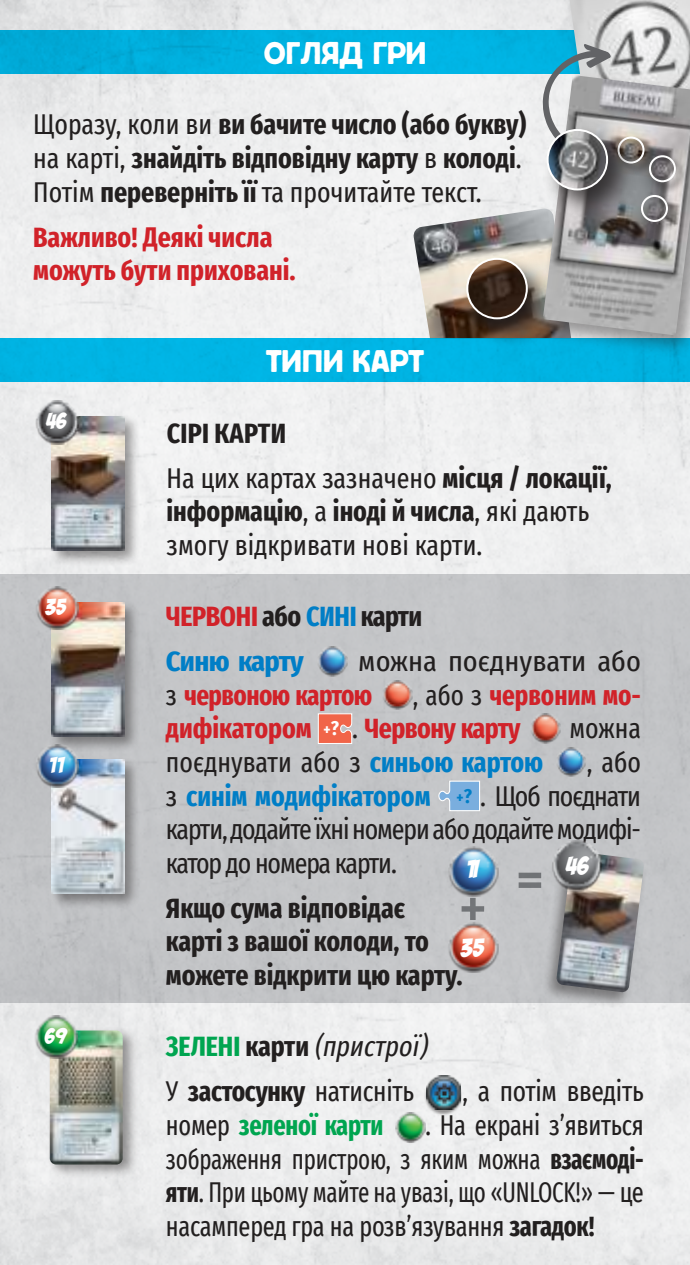
<style>
.page{position:relative;width:690px;height:1265px;background:#edeeef}
.page>*{position:absolute;margin:0;border:0;box-sizing:border-box;transform-origin:0 0}
.t1{font:31.2px "Block Berthold";color:#fff}
.t2{font:700 extra-condensed 28px/33.6px "Fira Sans";color:#221f1f}
.t3{font:extra-condensed 28px/33.6px "Fira Sans";letter-spacing:-.01em;color:#221f1f}
.t4{font:extra-condensed 28px/33.6px "Fira Sans";letter-spacing:-.01em;color:#221f1f;text-align:justify;scale:.94 1}
.t5{font:700 extra-condensed 28px/33.6px "Fira Sans";color:#d12229}
.t6{font:extra-condensed 28px/33.6px "Fira Sans";letter-spacing:-.01em;color:#221f1f;scale:1.1 1}
.t7{font:700 extra-condensed 28px/44.8px "Fira Sans";letter-spacing:-.02em;color:#007ec6}
.t8{font:700 extra-condensed 28px "Fira Sans";letter-spacing:-.01em;color:#00a550;scale:.94 1}
.t9{font:25.6px "AA Bada Boom BB";color:#fff}
.t10{font:22.8px "AA Bada Boom BB";color:#fff}
.t11{font:22px "AA Bada Boom BB";color:#fff}
.s1{font-weight:400}
.s2{font-weight:700}
.s3{color:#d12229}
.s4{color:#221f1f}
.s5{font-weight:700;color:#d12229}
.s6{font-weight:400;color:#221f1f}
.s7{font-size:16px;color:#fff}
.s8{font-size:20px;color:#fff}
.s9{font-weight:700;color:#007ec6}
.s10{font-weight:700;font-size:16px;color:#007ec6}
.s11{font-weight:700;font-size:20px;color:#007ec6}
.s12{color:#00a550}
.s13{font-weight:400;font-style:italic}
</style>
<div class="page">
<div style="left:0;top:574px;width:690px;height:428px;background:#c3c4c7"></div>
<div style="left:425px;top:1078px;width:37px;height:37px;background:#221f1f;opacity:.45"></div>
<img style="left:427px;top:1076px;width:33px;height:33px">
<img style="left:396px;top:1113px;width:30px;height:30px">
<img style="left:318px;top:646px;width:29px;height:30px">
<img style="left:383px;top:680px;width:29px;height:30px">
<svg style="left:317px;top:713px;width:36px;height:31px"></svg>
<img style="left:531px;top:714px;width:29px;height:29px">
<img style="left:557px;top:747px;width:29px;height:30px">
<svg style="left:438px;top:780px;width:42px;height:32px"></svg>
<div style="left:0;top:30px;width:690px;height:43px;background:#00b1e0"></div>
<img style="left:413px;top:209px;width:126px;height:129px">
<div style="left:462px;top:254px;width:95px;height:95px;background:#221f1f;opacity:.75"></div>
<img style="left:467px;top:259px;width:60px;height:59px;border-radius:30px">
<div style="left:466px;top:258px;width:62px;height:61px;border:2px solid #fff;border-radius:50%"></div>
<div style="left:0;top:338px;width:690px;height:44px;background:#00b4e4"></div>
<div style="left:49px;top:600px;width:91px;height:152px;background:#221f1f;opacity:.45"></div>
<img style="left:51px;top:602px;width:73px;height:134px">
<img style="left:36px;top:586px;width:42px;height:44px">
<div style="left:49px;top:757px;width:91px;height:151px;background:#221f1f;opacity:.45"></div>
<img style="left:51px;top:759px;width:73px;height:134px">
<img style="left:35px;top:744px;width:43px;height:43px">
<div style="left:49px;top:415px;width:91px;height:151px;background:#221f1f;opacity:.45"></div>
<img style="left:51px;top:417px;width:73px;height:134px">
<img style="left:35px;top:401px;width:43px;height:43px">
<div style="left:47px;top:1027px;width:91px;height:152px;background:#221f1f;opacity:.45"></div>
<img style="left:50px;top:1030px;width:73px;height:134px">
<img style="left:35px;top:1015px;width:42px;height:43px">
<div style="left:541px;top:850px;width:105px;height:158px;background:#221f1f;opacity:.45"></div>
<img style="left:556px;top:852px;width:88px;height:140px">
<svg style="left:462px;top:898px;width:22px;height:22px"></svg>
<img style="left:448px;top:847px;width:50px;height:50px">
<img style="left:449px;top:922px;width:49px;height:51px">
<img style="left:551px;top:841px;width:51px;height:50px">
<div style="left:519px;top:873px;width:22px;height:5px;background:#707376"></div>
<div style="left:519px;top:882px;width:22px;height:6px;background:#717477"></div>
<img style="left:561px;top:0;width:129px;height:71px">
<div style="left:539px;top:71px;width:151px;height:288px;background:#221f1f;opacity:.45"></div>
<img style="left:543px;top:75px;width:147px;height:260px">
<div style="left:616px;top:135px;width:40px;height:41px;background:#221f1f;opacity:.75"></div>
<div style="left:617px;top:137px;width:27px;height:27px;border:2px solid #fff;border-radius:50%"></div>
<div style="left:648px;top:154px;width:40px;height:40px;background:#221f1f;opacity:.75"></div>
<div style="left:649px;top:155px;width:27px;height:27px;border:2px solid #fff;border-radius:50%"></div>
<div style="left:640px;top:194px;width:40px;height:40px;background:#221f1f;opacity:.75"></div>
<div style="left:641px;top:195px;width:27px;height:27px;border:2px solid #fff;border-radius:50%"></div>
<svg style="left:543px;top:44px;width:68px;height:81px"></svg>
<div style="left:542px;top:125px;width:95px;height:95px;background:#221f1f;opacity:.75"></div>
<img style="left:548px;top:130px;width:59px;height:59px;border-radius:30px">
<div style="left:547px;top:129px;width:61px;height:61px;border:2px solid #fff;border-radius:50%"></div>
<p class="t1" style="left:264px;top:36px;width:164px">ОГЛЯД ГРИ</p>
<p class="t2" style="left:33px;top:106px;width:495px"><span class="s1">Щоразу, коли ви</span> ви бачите число (або букву) <span class="s1">на карті,</span> знайдіть відповідну карту <span class="s1">в</span> колоді<span class="s1">.<br>Потім</span> переверніть її <span class="s1">та прочитайте текст.</span></p>
<p class="t5" style="left:33px;top:218px;width:264px">Важливо! Деякі числа можуть бути приховані.</p>
<p class="t10" style="left:46px;top:408px;width:22px">46</p>
<p class="t10" style="left:46px;top:595px;width:22px">35</p>
<p class="t10" style="left:49px;top:753px;width:17px">11</p>
<p class="t11" style="left:45px;top:1025px;width:23px">69</p>
<p class="t1" style="left:266px;top:344px;width:160px">ТИПИ КАРТ</p>
<p class="t2" style="left:167px;top:409px;width:447px;line-height:44.8px">СІРІ КАРТИ<br><span class="s1">На цих картах зазначено</span> місця / локації,</p>
<p class="t3" style="left:167px;top:494px;width:424px"><span class="s2">інформацію</span>, а <span class="s2">іноді й числа</span>, які дають змогу відкривати нові карти.</p>
<p class="t7" style="left:166px;top:592px;width:258px"><span class="s3">ЧЕРВОНІ</span> <span class="s4">або</span> СИНІ <span class="s4">карти<br></span>Синю карту</p>
<p class="t6" style="left:166px;top:644px;width:433px;text-indent:192px">можна поєднувати або з <span class="s5">червоною картою</span></p>
<p class="t5" style="left:166px;top:676px;width:476px;text-indent:247px"><span class="s6">, або з</span> червоним мо&shy;дифікатором <span class="s7">+</span><span class="s8">?</span> <span class="s6">.</span> Червону карту</p>
<p class="t3" style="left:569px;top:711px;width:73px">можна</p>
<p class="t3" style="left:166px;top:745px;width:476px;text-align:justify;text-indent:421px">, або з <span class="s9">синім модифікатором</span> <span class="s10">+</span><span class="s11">?</span> . Щоб поєднати карти, додайте їхні номери або додайте модифі&shy;катор до номера карти.</p>
<p class="t2" style="left:166px;top:889px;width:298px">Якщо сума відповідає карті з вашої колоди, то можете відкрити цю карту.</p>
<p class="t3" style="left:166px;top:745px;width:379px">поєднувати або з <span class="s9">синьою картою</span></p>
<p class="t9" style="left:566px;top:852px;width:25px">46</p>
<p class="t9" style="left:466px;top:856px;width:14px">11</p>
<p class="t9" style="left:461px;top:935px;width:25px">35</p>
<p class="t2" style="left:166px;top:1022px;width:269px;line-height:44.8px"><span class="s12">ЗЕЛЕНІ</span> карти <span class="s13">(пристрої)<br></span><span class="s1">У</span> застосунку <span class="s1">натисніть</span></p>
<p class="t3" style="left:462px;top:1074px;width:183px">, а потім введіть</p>
<p class="t8" style="left:166px;top:1102px;width:233px"><span class="s6">номер</span> зеленої карти</p>
<p class="t4" style="left:166px;top:1108px;width:510px;text-indent:260px">. На екрані зʼявиться зображення пристрою, з яким можна <span class="s2">взаємоді&shy;яти</span>. При цьому майте на увазі, що «UNLOCK!» — це насамперед гра на розвʼязування <span class="s2">загадок!</span></p>
</div>
